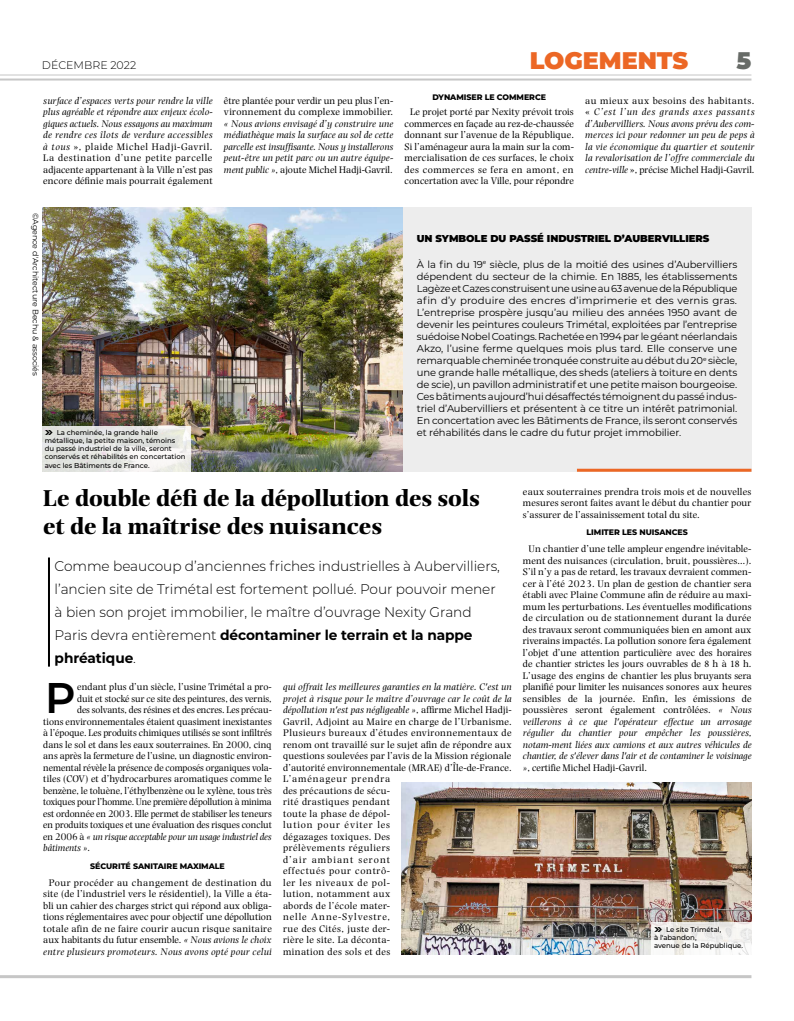
<style>
.page{position:relative;width:794px;height:1021px;background:#fff}
.page>*{position:absolute;margin:0;border:0;box-sizing:border-box;transform-origin:0 0}
._04-Texte-Lettrine{font:600 42.9px "Montserrat";color:#000}
._02-TITRE-Quart{font:700 24px/27.6px "Photina MT Std";letter-spacing:-.005em;color:#000}
._00-Titre_page{font:900 24px "Montserrat";letter-spacing:-.005em;color:#ec6725}
.t1{font:900 24px "Montserrat";color:#676b67}
._03-Chapo-2Col{font:300 14px/23px "Montserrat";letter-spacing:-.005em;color:#000}
.t2{font:300 11px "Montserrat";color:#000}
._04-Texte{font:10px/11.5px "Photina MT Std";letter-spacing:.02em;color:#000;text-align:center}
._02-Texte{font:10px/12px "Montserrat";letter-spacing:-.01em;color:#000;text-align:justify}
._04-Texte-2{font:italic 10px/11.5px "Photina MT Std";letter-spacing:.015em;color:#000;text-align:justify}
._04-Texte-Lettrine-2{font:10px "Photina MT Std";letter-spacing:-.005em;color:#000}
._04-Texte-Lettrine-3{font:italic 10px "Photina MT Std";letter-spacing:-.005em;color:#000}
._04-Texte-Lettrine-4{font:10px "Photina MT Std";letter-spacing:-.005em;color:#000;scale:.95 1}
._04-Texte-Lettrine-5{font:10px "Photina MT Std";letter-spacing:-.005em;color:#000;scale:.96 1}
._02-Titre{font:900 10px "Montserrat";letter-spacing:-.005em;color:#000}
._05-Intertitre{font:800 8px "Montserrat";letter-spacing:-.005em;color:#000}
.Copyright{font:8px "Montserrat";color:#000}
._04-Texte-3{font:800 8px "Montserrat";letter-spacing:-.005em;color:#000}
.t3{font:500 7px/8.1px "Montserrat";letter-spacing:-.005em;color:#000}
.s1{font-style:normal}
.s2{font-weight:700}
.s3{font-style:italic}
.s4{font-family:"Minion Pro"}
</style>
<div class="page">
<hr style="left:0;top:975px;width:751px;height:3px;background:#c6c6c6">
<hr style="left:0;top:78px;width:751px;height:2px;background:#c6c6c6">
<hr style="left:0;top:74px;width:751px;height:1px;background:#c6c6c6">
<img style="left:401px;top:782px;width:350px;height:172px">
<img style="left:43px;top:207px;width:360px;height:264px">
<hr style="left:48px;top:557px;width:2px;height:109px;background:#000">
<div style="left:403px;top:207px;width:348px;height:264px;background:#ededed"></div>
<hr style="left:577px;top:468px;width:174px;height:3px;background:#ec6725">
<svg style="left:651px;top:922px;width:100px;height:32px"></svg>
<svg style="left:42px;top:425px;width:149px;height:47px;fill:#e4e5e1"></svg>
<svg style="left:654px;top:926px;width:8px;height:5px"></svg>
<svg style="left:45px;top:430px;width:8px;height:5px"></svg>
<p class="t2" style="left:42px;top:57px;width:49px">Décembre</p>
<p class="t2" style="left:110px;top:57px;width:27px">2022</p>
<p class="_00-Titre_page" style="left:530px;top:43px;width:160px">LOGEMENTS</p>
<h2 class="t1" style="left:736px;top:42px;width:16px">5</h2>
<p class="_04-Texte-2" style="left:43px;top:95px;width:171px">surface d’espaces verts pour rendre la ville plus agréable et répondre aux enjeux écolo&shy;giques actuels. Nous essayons au maximum de rendre ces îlots de verdure accessibles à tous <span class="s1">», plaide Michel Hadji-Gavril.<br>La destination d’une petite parcelle adjacente appartenant à la Ville n’est pas encore définie mais pourrait également</span></p>
<p class="_04-Texte-2" style="left:224px;top:95px;width:171px"><span class="s1">être plantée pour verdir un peu plus l’en&shy;vironnement du complexe immobilier. </span>« Nous avions envisagé d’y construire une médiathèque mais la surface au sol de cette parcelle est insuffisante. Nous y installerons peut-être un petit parc ou un autre équipe&shy;ment public »<span class="s1">, ajoute Michel Hadji-Gavril.</span></p>
<p class="_05-Intertitre" style="left:432px;top:91px;width:115px">DYNAMISER LE COMMERCE</p>
<p class="_04-Texte" style="left:404px;top:106px;width:171px">Le projet porté par Nexity prévoit trois commerces en façade au rez-de-chaussée donnant sur l’avenue de la République.<br>Si l’aménageur aura la main sur la com&shy;mercialisation de ces surfaces, le choix des commerces se fera en amont, en concertation avec la Ville, pour répondre</p>
<p class="_04-Texte-2" style="left:585px;top:95px;width:171px"><span class="s1">au mieux aux besoins des habitants. «</span> C’est l’un des grands axes passants d’Aubervilliers. Nous avons prévu des com&shy;merces ici pour redonner un peu de peps à la vie économique du quartier et soutenir la revalorisation de l’offre commerciale du centre-ville <span class="s1">», précise Michel Hadji-Gavril.</span></p>
<p class="Copyright" style="left:41px;top:213px;width:165px;rotate:90deg">©Agence d'Architecture Bechu &amp; associés</p>
<p class="t3" style="left:45px;top:428px;width:142px;text-indent:12px">La cheminée, la grande halle métallique, la petite maison, témoins du passé industriel de la ville, seront conservés et réhabilités en concertation avec les Bâtiments de France.</p>
<p class="_02-Titre" style="left:417px;top:230px;width:294px">UN SYMBOLE DU PASSÉ INDUSTRIEL D’AUBERVILLIERS</p>
<p class="_02-Texte" style="left:417px;top:258px;width:322px">À la fin du 19<sup>e</sup> siècle, plus de la moitié des usines d’Aubervilliers dépendent du secteur de la chimie. En 1885, les établissements Lagèze et Cazes construisent une usine au 63 avenue de la République afin d’y produire des encres d’imprimerie et des vernis gras.<br>L’entreprise prospère jusqu’au milieu des années 1950 avant de devenir les peintures couleurs Trimétal, exploitées par l’entreprise suédoise Nobel Coatings. Rachetée en 1994 par le géant néerlandais Akzo, l’usine ferme quelques mois plus tard. Elle conserve une remarquable cheminée tronquée construite au début du 20<sup>e</sup> siècle, une grande halle métallique, des sheds (ateliers à toiture en dents de scie), un pavillon administratif et une petite maison bourgeoise.<br>Ces bâtiments aujourd’hui désaffectés témoignent du passé indus&shy;triel d’Aubervilliers et présentent à ce titre un intérêt patrimonial.<br>En concertation avec les Bâtiments de France, ils seront conservés et réhabilités dans le cadre du futur projet immobilier.</p>
<p class="_02-TITRE-Quart" style="left:43px;top:484px;width:438px">Le double défi de la dépollution des sols et de la maîtrise des nuisances</p>
<p class="_03-Chapo-2Col" style="left:55px;top:554px;width:447px">Comme beaucoup d’anciennes friches industrielles à Aubervilliers, l’ancien site de Trimétal est fortement pollué. Pour pouvoir mener à bien son projet immobilier, le maître d’ouvrage Nexity Grand Paris devra entièrement <span class="s2">décontaminer le terrain et la nappe phréatique</span>.</p>
<p class="_04-Texte-Lettrine" style="left:45px;top:667px;width:32px">P</p>
<p class="_04-Texte-Lettrine-2" style="left:77px;top:681px;width:196px">endant plus d’un siècle, l’usine Trimétal a pro-</p>
<p class="_04-Texte" style="left:283px;top:681px;width:230px;text-align:left"><span class="s3">qui offrait les meilleures garanties en la matière. C'est un projet à risque pour le maître d’ouvrage car le coût de la dépollution n'est pas négligeable »</span>, affirme Michel Hadji-Gavril, Adjoint au Maire en charge de l’Urbanisme.<br>Plusieurs bureaux d’études environnementaux de renom ont travaillé sur le sujet afin de répondre aux questions soulevées par l’avis de la Mission régionale d’autorité environnementale (MRAE) d’Île-de-France.<br>L’aménageur prendra<br>des précautions de sécu-<br>rité drastiques pendant<br>toute la phase de dépol-<br>lution pour éviter les<br>dégazages toxiques. Des<br>prélèvements réguliers<br>d’air ambiant seront<br>effectués pour contrô-<br>ler les niveaux de pol-<br>lution, notamment aux<br>abords de l’école mater-<br>nelle Anne-Sylvestre,<br>rue des Cités, juste der-<br>rière le site. La déconta-<br>mination des sols et des</p>
<p class="_04-Texte-Lettrine-2" style="left:77px;top:693px;width:196px">duit et stocké sur ce site des peintures, des vernis,</p>
<p class="_04-Texte-Lettrine-5" style="left:77px;top:704px;width:204px">des solvants, des résines et des encres. Les précau-</p>
<p class="_04-Texte-Lettrine-2" style="left:43px;top:716px;width:230px">tions environnementales étaient quasiment inexistantes</p>
<p class="_04-Texte-Lettrine-2" style="left:43px;top:727px;width:230px">à l’époque. Les produits chimiques utilisés se sont infiltrés</p>
<p class="_04-Texte-Lettrine-2" style="left:43px;top:739px;width:230px">dans le sol et dans les eaux souterraines. En 2000, cinq</p>
<p class="_04-Texte-Lettrine-2" style="left:43px;top:750px;width:230px">ans après la fermeture de l’usine, un diagnostic environ-</p>
<p class="_04-Texte-Lettrine-2" style="left:43px;top:762px;width:230px">nemental révèle la présence de composés organiques vola-</p>
<p class="_04-Texte-Lettrine-2" style="left:43px;top:773px;width:230px">tiles (COV) et d’hydrocarbures aromatiques comme le</p>
<p class="_04-Texte-Lettrine-2" style="left:43px;top:785px;width:230px">benzène, le toluène, l’éthylbenzène ou le xylène, tous très</p>
<p class="_04-Texte-Lettrine-4" style="left:43px;top:796px;width:242px">toxiques pour l’homme. Une première dépollution à minima</p>
<p class="_04-Texte-Lettrine-2" style="left:43px;top:808px;width:230px">est ordonnée en 2003. Elle permet de stabiliser les teneurs</p>
<p class="_04-Texte-Lettrine-2" style="left:43px;top:819px;width:230px">en produits toxiques et une évaluation des risques conclut</p>
<p class="_04-Texte-Lettrine-3" style="left:43px;top:831px;width:230px"><span class="s1">en 2006 à</span> « un risque acceptable pour un usage industriel des</p>
<p class="_04-Texte-Lettrine-3" style="left:43px;top:842px;width:48px">bâtiments »<span class="s1">.</span></p>
<p class="_05-Intertitre" style="left:90px;top:860px;width:136px">SÉCURITÉ SANITAIRE MAXIMALE</p>
<p class="_04-Texte" style="left:43px;top:877px;width:230px">Pour procéder au changement de destination du site (de l’industriel vers le résidentiel), la Ville a éta&shy;bli un cahier des charges strict qui répond aux obliga&shy;tions réglementaires avec pour objectif une dépollution totale afin de ne faire courir aucun risque sanitaire aux habitants du futur ensemble. <span class="s3">« Nous avions le choix entre plusieurs promoteurs. Nous avons opté pour celui</span></p>
<p class="_04-Texte" style="left:523px;top:486px;width:230px;text-align:justify">eaux souterraines prendra trois mois et de nouvelles mesures seront faites avant le début du chantier pour s’assurer de l’assainissement total du site.</p>
<p class="_04-Texte-3" style="left:586px;top:526px;width:103px">LIMITER LES NUISANCES</p>
<p class="_04-Texte" style="left:523px;top:543px;width:230px;text-align:justify;text-indent:6px">Un chantier d’une telle ampleur engendre inévitable&shy;ment des nuisances (circulation, bruit, poussières…).<br>S’il n’y a pas de retard, les travaux devraient commen&shy;cer à l’été 2023. Un plan de gestion de chantier sera établi avec Plaine Commune afin de réduire au maxi&shy;mum les perturbations. Les éventuelles modifications de circulation ou de stationnement durant la durée des travaux seront communiquées bien en amont aux riverains impactés. La pollution sonore fera également l’objet d’une attention particulière avec des horaires de chantier strictes les jours ouvrables de <span class="s4">8</span> h à <span class="s4">18</span> h.<br>L’usage des engins de chantier les plus bruyants sera planifié pour limiter les nuisances sonores aux heures sensibles de la journée. Enfin, les émissions de poussières seront également contrôlées. <span class="s3">« Nous veillerons à ce que l'opérateur effectue un arrosage régulier du chantier pour empêcher les poussières, notam-ment liées aux camions et aux autres véhicules de chantier, de s'élever dans l'air et de contaminer le voisinage »</span>, certifie Michel Hadji-Gavril.</p>
<p class="t3" style="left:654px;top:924px;width:90px;text-indent:12px">Le site Trimétal,<br>à l'abandon,<br>avenue de la République.</p>
</div>
